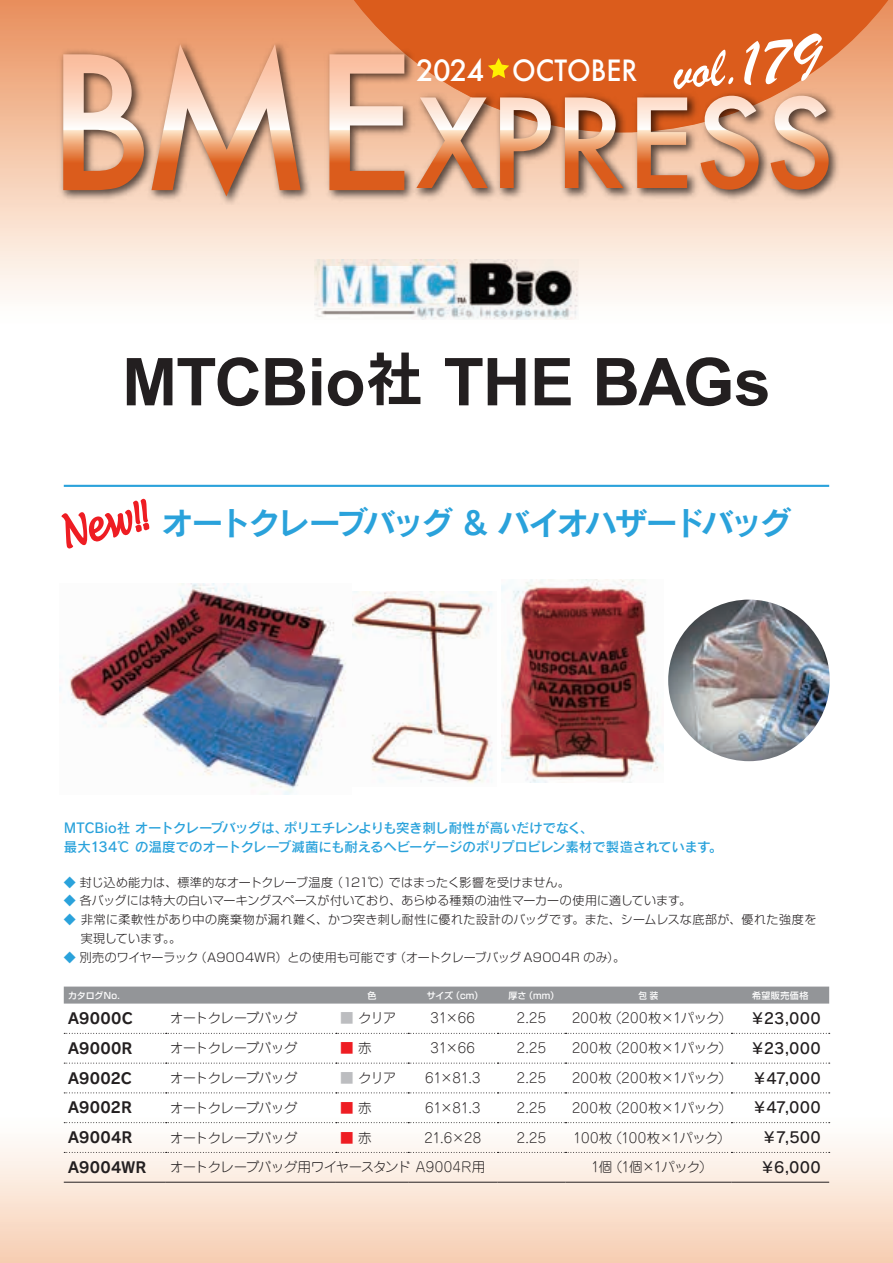
<style>
.page{position:relative;width:893px;height:1263px;background:#fff}
.page>*{position:absolute;margin:0;border:0;box-sizing:border-box;transform-origin:0 0}
.t1{font:700 66px "Arial";letter-spacing:-.015em;color:#231f20}
.t2{font:58.95px "Brush Script";color:#fff}
.t3{font:31.5px "Rodin CID B";letter-spacing:-.085em;color:#2aa2db}
.t4{font:500 28.5px "Futura";color:#fff}
.t5{font:15px "Rodin CID DB";letter-spacing:.015em;color:#231f20}
.表_カタログ{font:15px "Rodin CID B";letter-spacing:.015em;color:#231f20}
.表_包装{font:300 13.5px "Jun 101 Pro";letter-spacing:-.055em;color:#231f20}
.t6{font:13.5px "Rodin CID DB";letter-spacing:-.03em;color:#2aa2db}
.表_包装-2{font:300 13.5px "Jun 101 Pro";letter-spacing:.005em;color:#231f20}
.表_商品名{font:300 13.5px "Jun 101 Pro";letter-spacing:-.09em;color:#231f20}
.表_商品名-2{font:300 13.5px "Jun 101 Pro";color:#ee1d23}
.t7{font:300 12px "Shin Go Pro";letter-spacing:.015em;color:#231f20}
.t8{font:300 12px/18.8px "Shin Go Pro";letter-spacing:.04em;color:#231f20}
.表_ヘッダー{font:500 9px "Shin Go Pro";letter-spacing:.02em;color:#fff}
.表_ヘッダー-2{font:500 9px "Shin Go Pro";letter-spacing:.02em;color:#fff;scale:.94 1}
.s1{font-size:68.7px}
.s2{font-family:"Rodin CID B";font-weight:400;font-size:58.5px}
.s3{color:#2aa2db}
.s4{color:#bcbdc0}
.s5{color:#231f20}
</style>
<div class="page">
<div style="left:0;top:0;width:893px;height:327px;background:linear-gradient(to bottom,#ea905c,#fff)"></div>
<div style="left:0;top:1114px;width:893px;height:149px;background:linear-gradient(to bottom,#fff,#f7ceb2)"></div>
<svg style="left:345px;top:0;width:548px;height:133px;background:#df6f34"></svg>
<img style="left:55px;top:37px;width:789px;height:173px">
<svg style="left:63px;top:54px;width:81px;height:136px;background:#e1a786"></svg>
<svg style="left:152px;top:44px;width:149px;height:152px;background:#e3ab8a"></svg>
<svg style="left:329px;top:54px;width:75px;height:136px;background:#e5ab8b"></svg>
<svg style="left:416px;top:97px;width:72px;height:91px;background:#dda888"></svg>
<svg style="left:500px;top:97px;width:51px;height:91px;background:#deac8d"></svg>
<svg style="left:565px;top:97px;width:59px;height:91px;background:#d49470"></svg>
<svg style="left:637px;top:97px;width:50px;height:91px;background:#da9973"></svg>
<svg style="left:701px;top:96px;width:58px;height:94px;background:#db9e7b"></svg>
<svg style="left:771px;top:96px;width:58px;height:94px;background:#dca483"></svg>
<hr style="left:64px;top:485px;width:765px;height:2px;background:#2aa2db">
<img style="left:502px;top:579px;width:161px;height:203px">
<img style="left:352px;top:591px;width:141px;height:192px">
<img style="left:60px;top:584px;width:286px;height:211px">
<img style="left:668px;top:600px;width:162px;height:161px;border-radius:81px">
<div style="left:64px;top:986px;width:765px;height:17px;background:#939598"></div>
<svg style="left:64px;top:1063px;width:766px;height:1px"></svg>
<svg style="left:64px;top:1092px;width:766px;height:1px"></svg>
<svg style="left:64px;top:1122px;width:766px;height:1px"></svg>
<svg style="left:64px;top:1152px;width:766px;height:1px"></svg>
<svg style="left:64px;top:1033px;width:766px;height:1px"></svg>
<hr style="left:64px;top:1182px;width:102px;height:1px;background:#231f20">
<hr style="left:166px;top:1182px;width:170px;height:1px;background:#231f20">
<hr style="left:336px;top:1182px;width:72px;height:1px;background:#231f20">
<hr style="left:408px;top:1182px;width:89px;height:1px;background:#231f20">
<hr style="left:497px;top:1182px;width:69px;height:1px;background:#231f20">
<hr style="left:566px;top:1182px;width:165px;height:1px;background:#231f20">
<hr style="left:731px;top:1182px;width:98px;height:1px;background:#231f20">
<svg style="left:61px;top:498px;width:89px;height:51px"></svg>
<img style="left:314px;top:259px;width:265px;height:60px">
<p class="t4" style="left:416px;top:51px;width:223px">2024 OCTOBER</p>
<p class="t2" style="left:669px;top:32px;width:150px;rotate:-5deg">vol.<span class="s1">179</span></p>
<p class="t1" style="left:122px;top:339px;width:650px">MTCBio<span class="s2">社</span> THE BAGs</p>
<p class="t3" style="left:162px;top:502px;width:631px">オートクレーブバッグ &amp; バイオハザードバッグ</p>
<p class="t6" style="left:64px;top:819px;width:531px">MTCBio社 オートクレーブバッグは、ポリエチレンよりも突き刺し耐性が高いだけでなく、</p>
<p class="t6" style="left:64px;top:838px;width:660px">最大134℃ の温度でのオートクレーブ滅菌にも耐えるヘビーゲージのポリプロピレン素材で製造されています。</p>
<p class="t7" style="left:64px;top:872px;width:508px"><span class="s3">◆</span> 封じ込め能力は、標準的なオートクレーブ温度 （121℃）ではまったく影響を受けません。</p>
<p class="t7" style="left:64px;top:891px;width:629px"><span class="s3">◆</span> 各バッグには特大の白いマーキングスペースが付いており、あらゆる種類の油性マーカーの使用に適しています。</p>
<p class="t8" style="left:81px;top:909px;width:737px;text-indent:-17px"><span class="s3">◆</span> 非常に柔軟性があり中の廃棄物が漏れ難く、かつ突き刺し耐性に優れた設計のバッグです。また、シームレスな底部が、優れた強度を実現しています。。</p>
<p class="t7" style="left:64px;top:947px;width:563px"><span class="s3">◆</span> 別売のワイヤーラック（A9004WR）との使用も可能です（オートクレーブバッグ A9004R のみ）。</p>
<p class="表_ヘッダー" style="left:68px;top:988px;width:53px">カタログNo.</p>
<p class="表_ヘッダー" style="left:368px;top:988px;width:10px">色</p>
<p class="表_ヘッダー" style="left:427px;top:988px;width:58px">サイズ（cm）</p>
<p class="表_ヘッダー" style="left:508px;top:988px;width:52px">厚さ（mm）</p>
<p class="表_ヘッダー-2" style="left:639px;top:988px;width:22px">包 装</p>
<p class="表_ヘッダー" style="left:752px;top:988px;width:58px">希望販売価格</p>
<p class="表_カタログ" style="left:68px;top:1008px;width:66px">A9000C</p>
<p class="表_包装" style="left:170px;top:1007px;width:129px">オートクレーブバッグ</p>
<p class="表_商品名" style="left:340px;top:1007px;width:58px"><span class="s4">■</span> クリア</p>
<p class="表_包装" style="left:431px;top:1007px;width:46px">31×66</p>
<p class="表_包装" style="left:517px;top:1007px;width:31px">2.25</p>
<p class="表_包装-2" style="left:572px;top:1007px;width:161px">200枚（200枚×1パック）</p>
<p class="t5" style="left:750px;top:1008px;width:72px">￥23,000</p>
<p class="表_カタログ" style="left:68px;top:1038px;width:66px">A9000R</p>
<p class="表_包装" style="left:170px;top:1037px;width:129px">オートクレーブバッグ</p>
<p class="表_商品名-2" style="left:340px;top:1037px;width:33px">■ <span class="s5">赤</span></p>
<p class="表_包装" style="left:431px;top:1037px;width:46px">31×66</p>
<p class="表_包装" style="left:517px;top:1037px;width:31px">2.25</p>
<p class="表_包装-2" style="left:572px;top:1037px;width:161px">200枚（200枚×1パック）</p>
<p class="t5" style="left:750px;top:1038px;width:72px">￥23,000</p>
<p class="表_カタログ" style="left:68px;top:1068px;width:65px">A9002C</p>
<p class="表_包装" style="left:170px;top:1067px;width:129px">オートクレーブバッグ</p>
<p class="表_商品名" style="left:340px;top:1067px;width:58px"><span class="s4">■</span> クリア</p>
<p class="表_包装" style="left:425px;top:1067px;width:57px">61×81.3</p>
<p class="表_包装" style="left:517px;top:1067px;width:31px">2.25</p>
<p class="表_包装-2" style="left:572px;top:1067px;width:161px">200枚（200枚×1パック）</p>
<p class="t5" style="left:752px;top:1068px;width:70px">￥47,000</p>
<p class="表_カタログ" style="left:68px;top:1098px;width:65px">A9002R</p>
<p class="表_包装" style="left:170px;top:1097px;width:129px">オートクレーブバッグ</p>
<p class="表_商品名-2" style="left:340px;top:1097px;width:33px">■ <span class="s5">赤</span></p>
<p class="表_包装" style="left:425px;top:1097px;width:57px">61×81.3</p>
<p class="表_包装" style="left:517px;top:1097px;width:31px">2.25</p>
<p class="表_包装-2" style="left:572px;top:1097px;width:161px">200枚（200枚×1パック）</p>
<p class="t5" style="left:752px;top:1098px;width:70px">￥47,000</p>
<p class="表_カタログ" style="left:68px;top:1127px;width:66px">A9004R</p>
<p class="表_包装" style="left:170px;top:1127px;width:129px">オートクレーブバッグ</p>
<p class="表_商品名-2" style="left:340px;top:1127px;width:33px">■ <span class="s5">赤</span></p>
<p class="表_包装" style="left:425px;top:1127px;width:58px">21.6×28</p>
<p class="表_包装" style="left:517px;top:1127px;width:31px">2.25</p>
<p class="表_包装" style="left:573px;top:1127px;width:159px">100枚（100枚×1パック）</p>
<p class="t5" style="left:762px;top:1128px;width:60px">￥7,500</p>
<p class="表_カタログ" style="left:68px;top:1157px;width:80px">A9004WR</p>
<p class="表_包装" style="left:170px;top:1156px;width:317px">オートクレーブバッグ用ワイヤースタンド A9004R用</p>
<p class="表_包装" style="left:591px;top:1156px;width:123px">1個（1個×1パック）</p>
<p class="t5" style="left:760px;top:1157px;width:62px">￥6,000</p>
</div>
